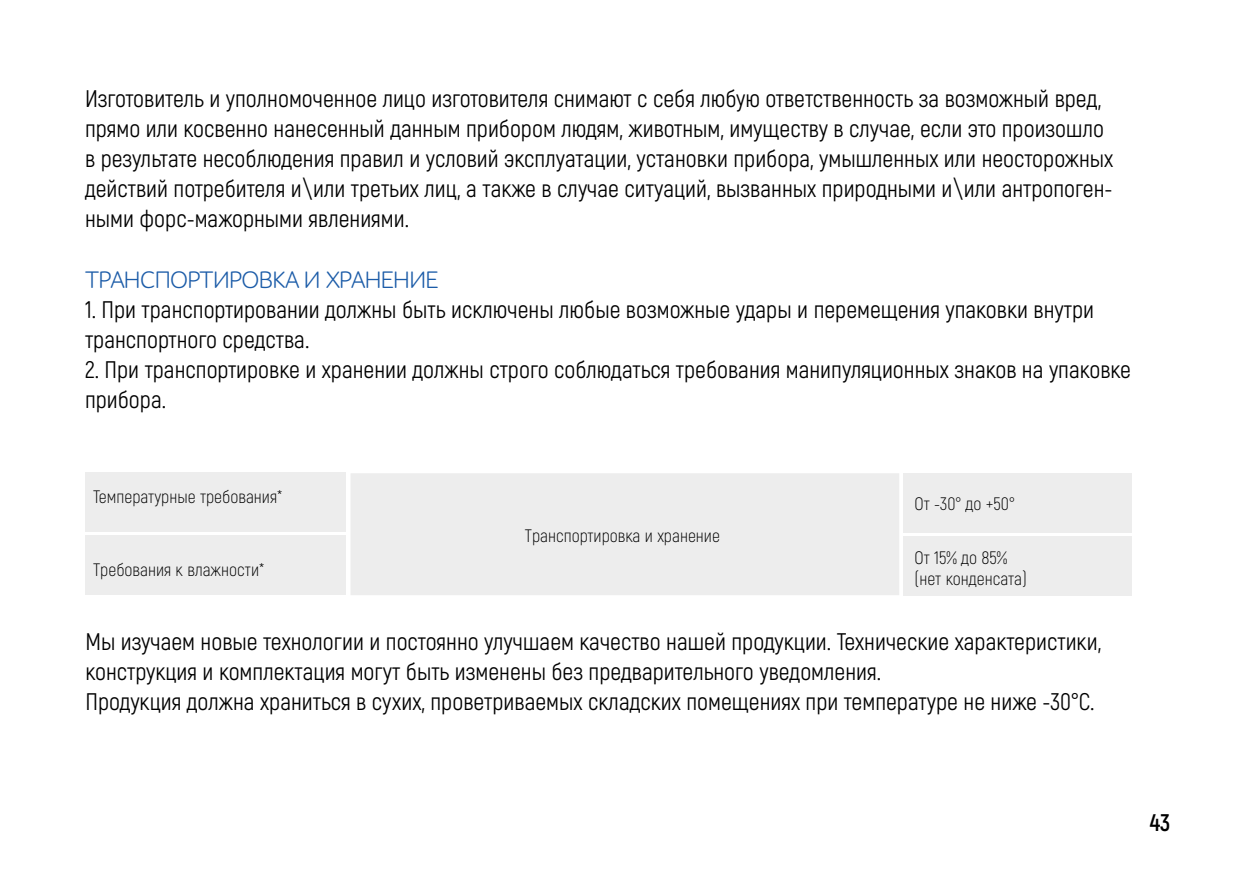
<style>
.page{position:relative;width:1259px;height:893px;background:#fff}
.page>*{position:absolute;margin:0;border:0;box-sizing:border-box;transform-origin:0 0}
.t1{font:24px/30px "Akrobat";color:#000}
.t2{font:24px "ALS Schlangesans";letter-spacing:-.025em;color:#1c5ca8}
.t3{font:700 24px "Akrobat";color:#000}
.t4{font:300 18px/21px "Akrobat";color:#000}
</style>
<div class="page">
<div style="left:85px;top:472px;width:260px;height:60px;background:#ededed"></div>
<div style="left:903px;top:473px;width:228px;height:59px;background:#ededed"></div>
<div style="left:85px;top:535px;width:260px;height:59px;background:#ededed"></div>
<div style="left:351px;top:473px;width:548px;height:122px;background:#ededed"></div>
<div style="left:903px;top:536px;width:228px;height:59px;background:#ededed"></div>
<p class="t1" style="left:85px;top:83px;width:1029px">Изготовитель и уполномоченное лицо изготовителя снимают с себя любую ответственность за возможный вред, прямо или косвенно нанесенный данным прибором людям, животным, имуществу в случае, если это произошло в результате несоблюдения правил и условий эксплуатации, установки прибора, умышленных или неосторожных действий потребителя и\или третьих лиц, а также в случае ситуаций, вызванных природными и\или антропоген&shy;ными форс-мажорными явлениями.</p>
<p class="t2" style="left:85px;top:267px;width:355px">ТРАНСПОРТИРОВКА И ХРАНЕНИЕ</p>
<p class="t1" style="left:85px;top:295px;width:1010px">1. При транспортировании должны быть исключены любые возможные удары и перемещения упаковки внутри транспортного средства.</p>
<p class="t1" style="left:85px;top:355px;width:1047px">2. При транспортировке и хранении должны строго соблюдаться требования манипуляционных знаков на упаковке прибора.</p>
<p class="t4" style="left:93px;top:487px;width:191px">Температурные требования*</p>
<p class="t4" style="left:93px;top:560px;width:173px">Требования к влажности*</p>
<p class="t4" style="left:525px;top:525px;width:197px">Транспортировка и хранение</p>
<p class="t4" style="left:914px;top:493px;width:102px">От -30° до +50°</p>
<p class="t4" style="left:914px;top:547px;width:114px">От 15% до 85% (нет конденсата)</p>
<p class="t1" style="left:85px;top:626px;width:1017px">Мы изучаем новые технологии и постоянно улучшаем качество нашей продукции. Технические характеристики, конструкция и комплектация могут быть изменены без предварительного уведомления.<br>Продукция должна храниться в сухих, проветриваемых складских помещениях при температуре не ниже -30°С.</p>
<p class="t3" style="left:1149px;top:807px;width:22px">43</p>
</div>
